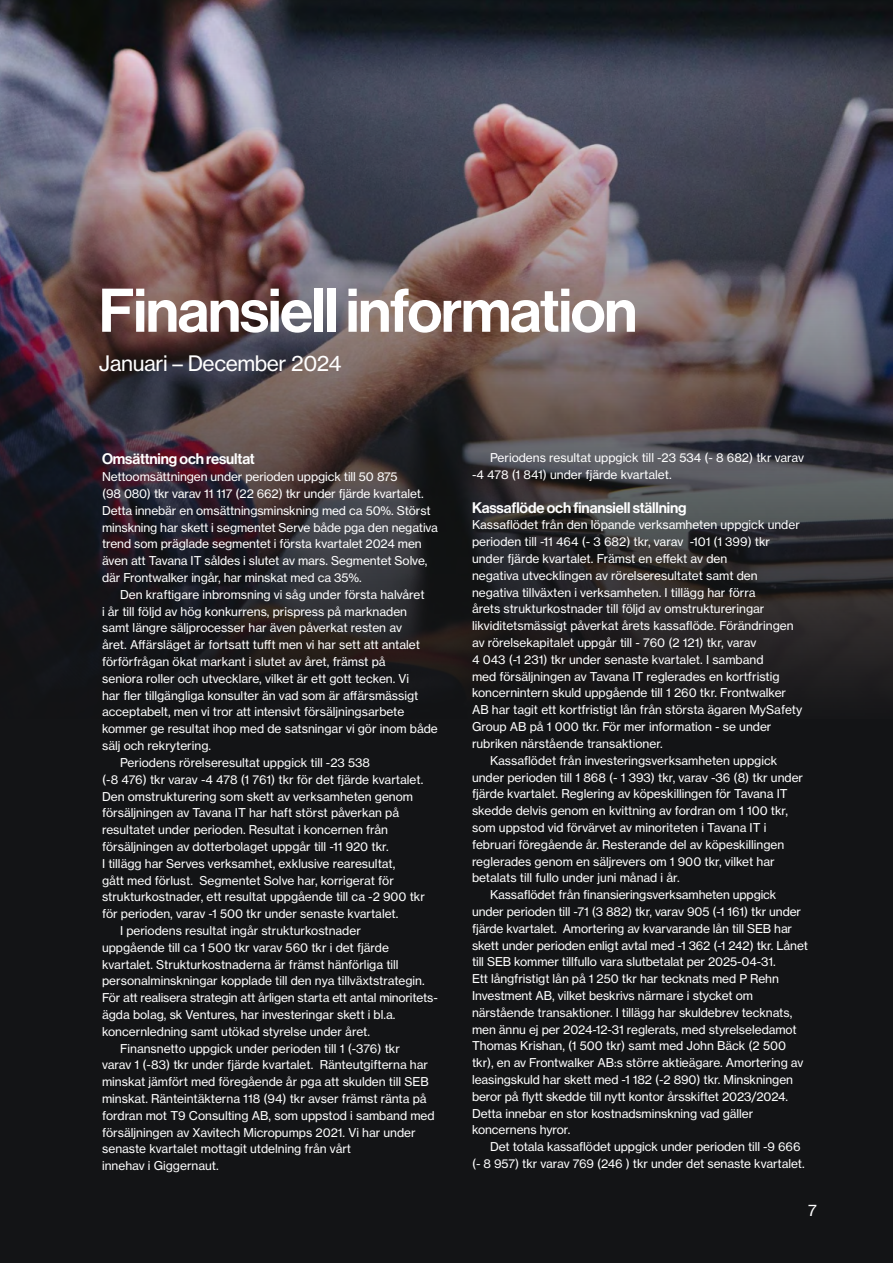
<style>
.page{position:relative;width:893px;height:1263px;background:#131416}
.page>*{position:absolute;margin:0;border:0;box-sizing:border-box;transform-origin:0 0}
.t1{font:60.3px "N Haas Grotesk DS Pro 65 Md";letter-spacing:-.02em;color:#fff}
.t2{font:21px "N Haas Grotesk TX Pro 55 Rg";letter-spacing:-.02em;color:#fff}
.t3{font:15px "N Haas Grotesk DS Pro 65 Md";letter-spacing:-.01em;color:#fff}
.t4{font:15px "N Haas Grotesk TX Pro 55 Rg";color:#fff}
.t5{font:12px/16.8px "N Haas Grotesk TX Pro 55 Rg";color:#fff}
</style>
<div class="page">
<img style="left:0;top:0;width:893px;height:691px">
<h1 class="t1" style="left:99px;top:276px;width:540px">Finansiell information</h1>
<h2 class="t2" style="left:99px;top:351px;width:244px">Januari – December 2024</h2>
<p class="t3" style="left:102px;top:450px;width:154px">Omsättning och resultat</p>
<p class="t5" style="left:102px;top:468px;width:337px">Nettoomsättningen under perioden uppgick till 50 875<br>(98 080) tkr varav 11 117 (22 662) tkr under fjärde kvartalet.<br>Detta innebär en omsättningsminskning med ca 50%. Störst minskning har skett i segmentet Serve både pga den negativa trend som präglade segmentet i första kvartalet 2024 men även att Tavana IT såldes i slutet av mars. Segmentet Solve, där Frontwalker ingår, har minskat med ca 35%.</p>
<p class="t5" style="left:120px;top:586px;width:306px">Den kraftigare inbromsning vi såg under första halvåret</p>
<p class="t5" style="left:102px;top:603px;width:307px">i år till följd av hög konkurrens, prispress på marknaden</p>
<p class="t5" style="left:102px;top:620px;width:301px">samt längre säljprocesser har även påverkat resten av</p>
<p class="t5" style="left:102px;top:636px;width:319px">året. Affärsläget är fortsatt tufft men vi har sett att antalet</p>
<p class="t5" style="left:102px;top:653px;width:285px">förförfrågan ökat markant i slutet av året, främst på</p>
<p class="t5" style="left:102px;top:670px;width:309px">seniora roller och utvecklare, vilket är ett gott tecken. Vi</p>
<p class="t5" style="left:102px;top:687px;width:318px">har fler tillgängliga konsulter än vad som är affärsmässigt</p>
<p class="t5" style="left:102px;top:704px;width:304px">acceptabelt, men vi tror att intensivt försäljningsarbete</p>
<p class="t5" style="left:102px;top:720px;width:337px">kommer ge resultat ihop med de satsningar vi gör inom både</p>
<p class="t5" style="left:102px;top:737px;width:111px">sälj och rekrytering.</p>
<p class="t5" style="left:120px;top:754px;width:251px">Periodens rörelseresultat uppgick till -23 538</p>
<p class="t5" style="left:102px;top:771px;width:323px">(-8 476) tkr varav -4 478 (1 761) tkr för det fjärde kvartalet.</p>
<p class="t5" style="left:102px;top:788px;width:313px">Den omstrukturering som skett av verksamheten genom</p>
<p class="t5" style="left:102px;top:804px;width:299px">försäljningen av Tavana IT har haft störst påverkan på</p>
<p class="t5" style="left:102px;top:821px;width:288px">resultatet under perioden. Resultat i koncernen från</p>
<p class="t5" style="left:102px;top:838px;width:288px">försäljningen av dotterbolaget uppgår till -11 920 tkr.</p>
<p class="t5" style="left:102px;top:855px;width:295px">I tillägg har Serves verksamhet, exklusive rearesultat,</p>
<p class="t5" style="left:102px;top:872px;width:293px">gått med förlust. Segmentet Solve har, korrigerat för</p>
<p class="t5" style="left:102px;top:888px;width:324px">strukturkostnader, ett resultat uppgående till ca -2 900 tkr</p>
<p class="t5" style="left:102px;top:905px;width:298px">för perioden, varav -1 500 tkr under senaste kvartalet.</p>
<p class="t5" style="left:120px;top:922px;width:242px">I periodens resultat ingår strukturkostnader</p>
<p class="t5" style="left:102px;top:939px;width:288px">uppgående till ca 1 500 tkr varav 560 tkr i det fjärde</p>
<p class="t5" style="left:102px;top:956px;width:298px">kvartalet. Strukturkostnaderna är främst hänförliga till</p>
<p class="t5" style="left:102px;top:972px;width:324px">personalminskningar kopplade till den nya tillväxtstrategin.</p>
<p class="t5" style="left:102px;top:989px;width:337px">För att realisera strategin att årligen starta ett antal minoritets-</p>
<p class="t5" style="left:102px;top:1006px;width:295px">ägda bolag, sk Ventures, har investeringar skett i bl.a.</p>
<p class="t5" style="left:102px;top:1023px;width:270px">koncernledning samt utökad styrelse under året.</p>
<p class="t5" style="left:120px;top:1040px;width:281px">Finansnetto uppgick under perioden till 1 (-376) tkr</p>
<p class="t5" style="left:102px;top:1056px;width:328px">varav 1 (-83) tkr under fjärde kvartalet. Ränteutgifterna har</p>
<p class="t5" style="left:102px;top:1073px;width:328px">minskat jämfört med föregående år pga att skulden till SEB</p>
<p class="t5" style="left:102px;top:1090px;width:326px">minskat. Ränteintäkterna 118 (94) tkr avser främst ränta på</p>
<p class="t5" style="left:102px;top:1107px;width:334px">fordran mot T9 Consulting AB, som uppstod i samband med</p>
<p class="t5" style="left:102px;top:1124px;width:315px">försäljningen av Xavitech Micropumps 2021. Vi har under</p>
<p class="t5" style="left:102px;top:1140px;width:251px">senaste kvartalet mottagit utdelning från vårt</p>
<p class="t5" style="left:102px;top:1157px;width:118px">innehav i Giggernaut.</p>
<p class="t5" style="left:472px;top:449px;width:334px;text-indent:18px">Periodens resultat uppgick till -23 534 (- 8 682) tkr varav -4 478 (1 841) under fjärde kvartalet.</p>
<p class="t3" style="left:472px;top:499px;width:216px">Kassaflöde och finansiell ställning</p>
<p class="t5" style="left:472px;top:517px;width:329px">Kassaflödet från den löpande verksamheten uppgick under</p>
<p class="t5" style="left:472px;top:533px;width:300px">perioden till -11 464 (- 3 682) tkr, varav -101 (1 399) tkr</p>
<p class="t5" style="left:472px;top:550px;width:257px">under fjärde kvartalet. Främst en effekt av den</p>
<p class="t5" style="left:472px;top:567px;width:287px">negativa utvecklingen av rörelseresultatet samt den</p>
<p class="t5" style="left:472px;top:584px;width:285px">negativa tillväxten i verksamheten. I tillägg har förra</p>
<p class="t5" style="left:472px;top:601px;width:294px">årets strukturkostnader till följd av omstruktureringar</p>
<p class="t5" style="left:472px;top:617px;width:323px">likviditetsmässigt påverkat årets kassaflöde. Förändringen</p>
<p class="t5" style="left:472px;top:634px;width:286px">av rörelsekapitalet uppgår till - 760 (2 121) tkr, varav</p>
<p class="t5" style="left:472px;top:651px;width:293px">4 043 (-1 231) tkr under senaste kvartalet. I samband</p>
<p class="t5" style="left:472px;top:668px;width:309px">med försäljningen av Tavana IT reglerades en kortfristig</p>
<p class="t5" style="left:472px;top:685px;width:316px">koncernintern skuld uppgående till 1 260 tkr. Frontwalker</p>
<p class="t5" style="left:472px;top:701px;width:332px">AB har tagit ett kortfristigt lån från största ägaren MySafety</p>
<p class="t5" style="left:472px;top:718px;width:301px">Group AB på 1 000 tkr. För mer information - se under</p>
<p class="t5" style="left:472px;top:735px;width:192px">rubriken närstående transaktioner.</p>
<p class="t5" style="left:490px;top:752px;width:289px">Kassaflödet från investeringsverksamheten uppgick</p>
<p class="t5" style="left:472px;top:769px;width:333px">under perioden till 1 868 (- 1 393) tkr, varav -36 (8) tkr under</p>
<p class="t5" style="left:472px;top:785px;width:317px">fjärde kvartalet. Reglering av köpeskillingen för Tavana IT</p>
<p class="t5" style="left:472px;top:802px;width:318px">skedde delvis genom en kvittning av fordran om 1 100 tkr,</p>
<p class="t5" style="left:472px;top:819px;width:296px">som uppstod vid förvärvet av minoriteten i Tavana IT i</p>
<p class="t5" style="left:472px;top:836px;width:314px">februari föregående år. Resterande del av köpeskillingen</p>
<p class="t5" style="left:472px;top:853px;width:304px">reglerades genom en säljrevers om 1 900 tkr, vilket har</p>
<p class="t5" style="left:472px;top:869px;width:209px">betalats till fullo under juni månad i år.</p>
<p class="t5" style="left:490px;top:886px;width:288px">Kassaflödet från finansieringsverksamheten uppgick</p>
<p class="t5" style="left:472px;top:903px;width:331px">under perioden till -71 (3 882) tkr, varav 905 (-1 161) tkr under</p>
<p class="t5" style="left:472px;top:920px;width:322px">fjärde kvartalet. Amortering av kvarvarande lån till SEB har</p>
<p class="t5" style="left:472px;top:937px;width:337px">skett under perioden enligt avtal med -1 362 (-1 242) tkr. Lånet</p>
<p class="t5" style="left:472px;top:953px;width:305px">till SEB kommer tillfullo vara slutbetalat per 2025-04-31.</p>
<p class="t5" style="left:472px;top:970px;width:308px">Ett långfristigt lån på 1 250 tkr har tecknats med P Rehn</p>
<p class="t5" style="left:472px;top:987px;width:283px">Investment AB, vilket beskrivs närmare i stycket om</p>
<p class="t5" style="left:472px;top:1004px;width:322px">närstående transaktioner. I tillägg har skuldebrev tecknats,</p>
<p class="t5" style="left:472px;top:1021px;width:326px">men ännu ej per 2024-12-31 reglerats, med styrelseledamot</p>
<p class="t5" style="left:472px;top:1037px;width:316px">Thomas Krishan, (1 500 tkr) samt med John Bäck (2 500</p>
<p class="t5" style="left:472px;top:1054px;width:333px">tkr), en av Frontwalker AB:s större aktieägare. Amortering av</p>
<p class="t5" style="left:472px;top:1071px;width:323px">leasingskuld har skett med -1 182 (-2 890) tkr. Minskningen</p>
<p class="t5" style="left:472px;top:1088px;width:318px">beror på flytt skedde till nytt kontor årsskiftet 2023/2024.</p>
<p class="t5" style="left:472px;top:1105px;width:283px">Detta innebar en stor kostnadsminskning vad gäller</p>
<p class="t5" style="left:472px;top:1121px;width:100px">koncernens hyror.</p>
<p class="t5" style="left:490px;top:1138px;width:312px">Det totala kassaflödet uppgick under perioden till -9 666</p>
<p class="t5" style="left:472px;top:1155px;width:334px">(- 8 957) tkr varav 769 (246 ) tkr under det senaste kvartalet.</p>
<p class="t4" style="left:808px;top:1201px;width:10px">7</p>
</div>
